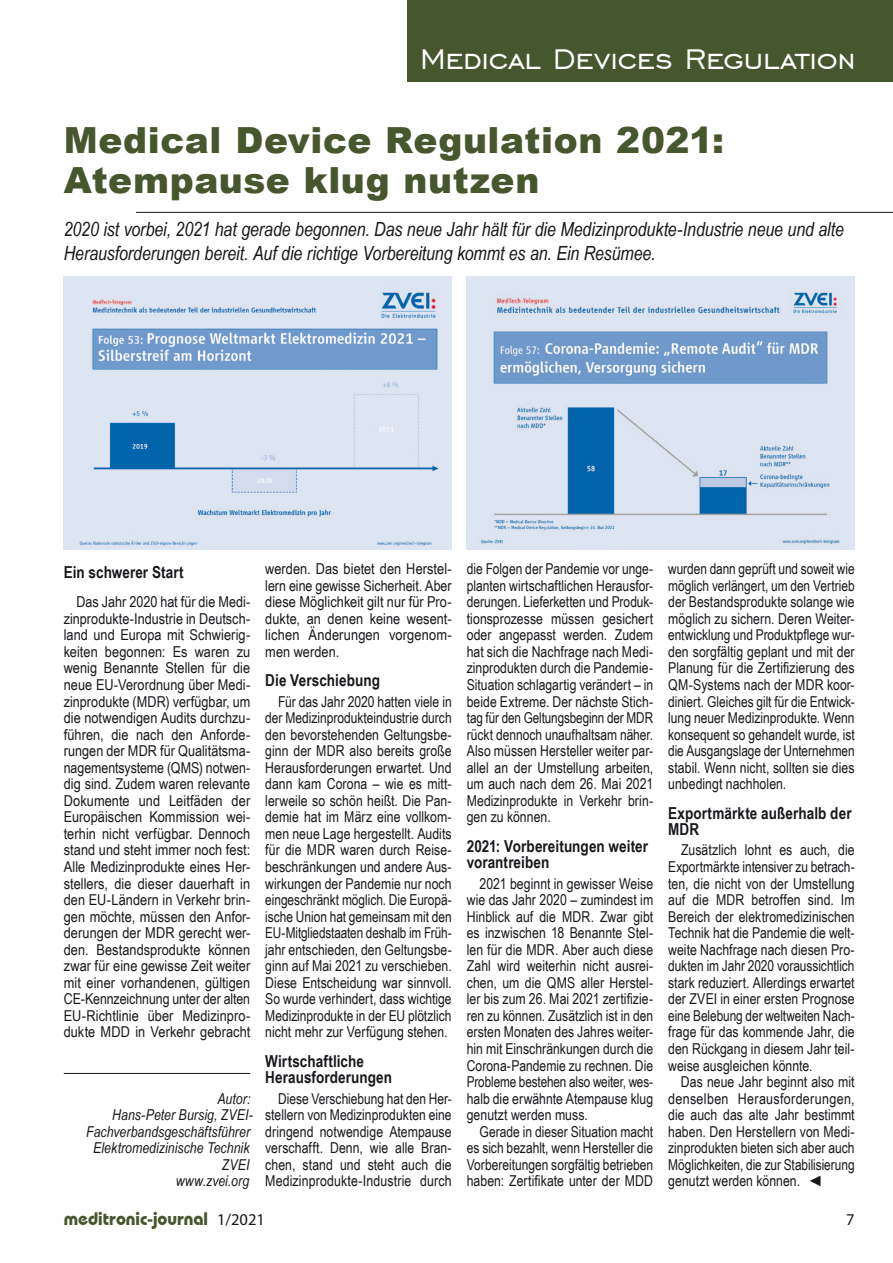
<style>
.page{position:relative;width:893px;height:1263px;background:#fff}
.page>*{position:absolute;margin:0;border:0;box-sizing:border-box;transform-origin:0 0}
.t1{font:900 36px/39.6px "Arial";letter-spacing:.015em;color:#46562d}
.t2{font:36px "Engravers Gothic BT";letter-spacing:-.01em;color:#fff}
.t3{font:italic 19.5px/23.4px "Arial Narrow";letter-spacing:-.005em;color:#1a171c}
.t4{font:700 18px "Bauhaus IT Cby BT";color:#46562d}
.t5{font:700 16.5px/16.5px "Arial Narrow";letter-spacing:.005em;color:#1a171c}
.t6{font:16.5px "Myriad Pro";color:#1a171c}
.t7{font:15px/16.5px "Arial Narrow";color:#1a171c;text-align:justify}
.t8{font:15px/16.5px "Arial Narrow";color:#1a171c;text-align:justify;scale:1.04 1}
.t9{font:italic 15px/16.5px "Arial Narrow";letter-spacing:.005em;color:#1a171c;text-align:right}
.s1{font-family:"Myriad Pro";font-weight:400;font-size:16.5px;color:#1a171c}
</style>
<div class="page">
<div style="left:407px;top:0;width:486px;height:82px;background:#46562d"></div>
<hr style="left:136px;top:212px;width:757px;height:1px;background:#1a171c">
<hr style="left:64px;top:1073px;width:186px;height:1px;background:#1a171c">
<img style="left:64px;top:276px;width:388px;height:273px">
<img style="left:467px;top:276px;width:388px;height:273px">
<h1 class="t2" style="left:420px;top:39px;width:437px">Medical Devices Regulation</h1>
<h1 class="t1" style="left:64px;top:120px;width:662px">Medical Device Regulation 2021:<br>Atempause klug nutzen</h1>
<h2 class="t3" style="left:64px;top:217px;width:782px">2020 ist vorbei, 2021 hat gerade begonnen. Das neue Jahr hält für die Medizinprodukte-Industrie neue und alte<br>Herausforderungen bereit. Auf die richtige Vorbereitung kommt es an. Ein Resümee.</h2>
<p class="t5" style="left:64px;top:563px;width:121px">Ein schwerer Start</p>
<p class="t7" style="left:64px;top:593px;width:188px;text-indent:13px">Das Jahr 2020 hat für die Medi&shy;zinprodukte-Industrie in Deutsch&shy;land und Europa mit Schwierig&shy;keiten begonnen: Es waren zu wenig Benannte Stellen für die neue EU-Verordnung über Medi&shy;zinprodukte (MDR) verfügbar, um die notwendigen Audits durchzu&shy;führen, die nach den Anforde&shy;rungen der MDR für Qualitätsma&shy;nagementsysteme (QMS) notwen&shy;dig sind. Zudem waren relevante Dokumente und Leitfäden der Europäischen Kommission wei&shy;terhin nicht verfügbar. Dennoch stand und steht immer noch fest:<br>Alle Medizinprodukte eines Her&shy;stellers, die dieser dauerhaft in den EU-Ländern in Verkehr brin&shy;gen möchte, müssen den Anfor&shy;derungen der MDR gerecht wer&shy;den. Bestandsprodukte können zwar für eine gewisse Zeit weiter mit einer vorhandenen, gültigen CE-Kennzeichnung unter der alten EU-Richtlinie über Medizinpro&shy;dukte MDD in Verkehr gebracht</p>
<p class="t9" style="left:86px;top:1090px;width:168px">Autor:<br>Hans-Peter Bursig, ZVEI-<br>Fachverbandsgeschäftsführer<br>Elektromedizinische Technik<br>ZVEI<br>www.zvei.org</p>
<p class="t8" style="left:265px;top:560px;width:181px">werden. Das bietet den Herstel&shy;lern eine gewisse Sicherheit. Aber diese Möglichkeit gilt nur für Pro&shy;dukte, an denen keine wesent&shy;lichen Änderungen vorgenom&shy;men werden.</p>
<p class="t5" style="left:265px;top:671px;width:116px">Die Verschiebung</p>
<p class="t7" style="left:265px;top:692px;width:188px;text-indent:13px">Für das Jahr 2020 hatten viele in der Medizinprodukteindustrie durch den bevorstehenden Geltungsbe&shy;ginn der MDR also bereits große Herausforderungen erwartet. Und dann kam Corona – wie es mitt&shy;lerweile so schön heißt. Die Pan&shy;demie hat im März eine vollkom&shy;men neue Lage hergestellt. Audits für die MDR waren durch Reise&shy;beschränkungen und andere Aus&shy;wirkungen der Pandemie nur noch eingeschränkt möglich. Die Europä&shy;ische Union hat gemeinsam mit den EU-Mitgliedstaaten deshalb im Früh&shy;jahr entschieden, den Geltungsbe&shy;ginn auf Mai 2021 zu verschieben.<br>Diese Entscheidung war sinnvoll.<br>So wurde verhindert, dass wichtige Medizinprodukte in der EU plötzlich nicht mehr zur Verfügung stehen.</p>
<p class="t5" style="left:265px;top:1052px;width:128px">Wirtschaftliche<br>Herausforderungen</p>
<p class="t7" style="left:265px;top:1089px;width:188px;text-indent:13px">Diese Verschiebung hat den Her&shy;stellern von Medizinprodukten eine dringend notwendige Atempause verschafft. Denn, wie alle Bran&shy;chen, stand und steht auch die Medizinprodukte-Industrie durch</p>
<p class="t7" style="left:467px;top:560px;width:188px">die Folgen der Pandemie vor unge&shy;planten wirtschaftlichen Herausfor&shy;derungen. Lieferketten und Produk&shy;tionsprozesse müssen gesichert oder angepasst werden. Zudem hat sich die Nachfrage nach Medi&shy;zinprodukten durch die Pandemie-Situation schlagartig verändert – in beide Extreme. Der nächste Stich&shy;tag für den Geltungsbeginn der MDR rückt dennoch unaufhaltsam näher.<br>Also müssen Hersteller weiter par&shy;allel an der Umstellung arbeiten, um auch nach dem 26. Mai 2021<br>Medizinprodukte in Verkehr brin&shy;gen zu können.</p>
<p class="t5" style="left:467px;top:837px;width:183px">2021: Vorbereitungen weiter vorantreiben</p>
<p class="t7" style="left:467px;top:874px;width:188px;text-indent:13px">2021 beginnt in gewisser Weise wie das Jahr 2020 – zumindest im Hinblick auf die MDR. Zwar gibt es inzwischen 18 Benannte Stel&shy;len für die MDR. Aber auch diese Zahl wird weiterhin nicht ausrei&shy;chen, um die QMS aller Herstel&shy;ler bis zum 26. Mai 2021 zertifizie&shy;ren zu können. Zusätzlich ist in den ersten Monaten des Jahres weiter&shy;hin mit Einschränkungen durch die Corona-Pandemie zu rechnen. Die Probleme bestehen also weiter, wes&shy;halb die erwähnte Atempause klug genutzt werden muss.</p>
<p class="t7" style="left:467px;top:1122px;width:188px;text-indent:13px">Gerade in dieser Situation macht es sich bezahlt, wenn Hersteller die Vorbereitungen sorgfältig betrieben haben: Zertifikate unter der MDD</p>
<p class="t7" style="left:668px;top:560px;width:188px">wurden dann geprüft und soweit wie möglich verlängert, um den Vertrieb der Bestandsprodukte solange wie möglich zu sichern. Deren Weiter&shy;entwicklung und Produktpflege wur&shy;den sorgfältig geplant und mit der Planung für die Zertifizierung des QM-Systems nach der MDR koor&shy;diniert. Gleiches gilt für die Entwick&shy;lung neuer Medizinprodukte. Wenn konsequent so gehandelt wurde, ist die Ausgangslage der Unternehmen stabil. Wenn nicht, sollten sie dies unbedingt nachholen.</p>
<p class="t5" style="left:668px;top:804px;width:185px">Exportmärkte außerhalb der<br>MDR</p>
<p class="t7" style="left:668px;top:841px;width:188px;text-indent:13px">Zusätzlich lohnt es auch, die Exportmärkte intensiver zu betrach&shy;ten, die nicht von der Umstellung auf die MDR betroffen sind. Im Bereich der elektromedizinischen Technik hat die Pandemie die welt&shy;weite Nachfrage nach diesen Pro&shy;dukten im Jahr 2020 voraussichtlich stark reduziert. Allerdings erwartet der ZVEI in einer ersten Prognose eine Belebung der weltweiten Nach&shy;frage für das kommende Jahr, die den Rückgang in diesem Jahr teil&shy;weise ausgleichen könnte.</p>
<p class="t7" style="left:668px;top:1073px;width:188px;text-indent:13px">Das neue Jahr beginnt also mit denselben Herausforderungen, die auch das alte Jahr bestimmt haben. Den Herstellern von Medi&shy;zinprodukten bieten sich aber auch Möglichkeiten, die zur Stabilisierung genutzt werden können. ◄</p>
<p class="t4" style="left:64px;top:1207px;width:203px">meditronic-journal <span class="s1">1/2021</span></p>
<p class="t6" style="left:846px;top:1209px;width:10px">7</p>
</div>
